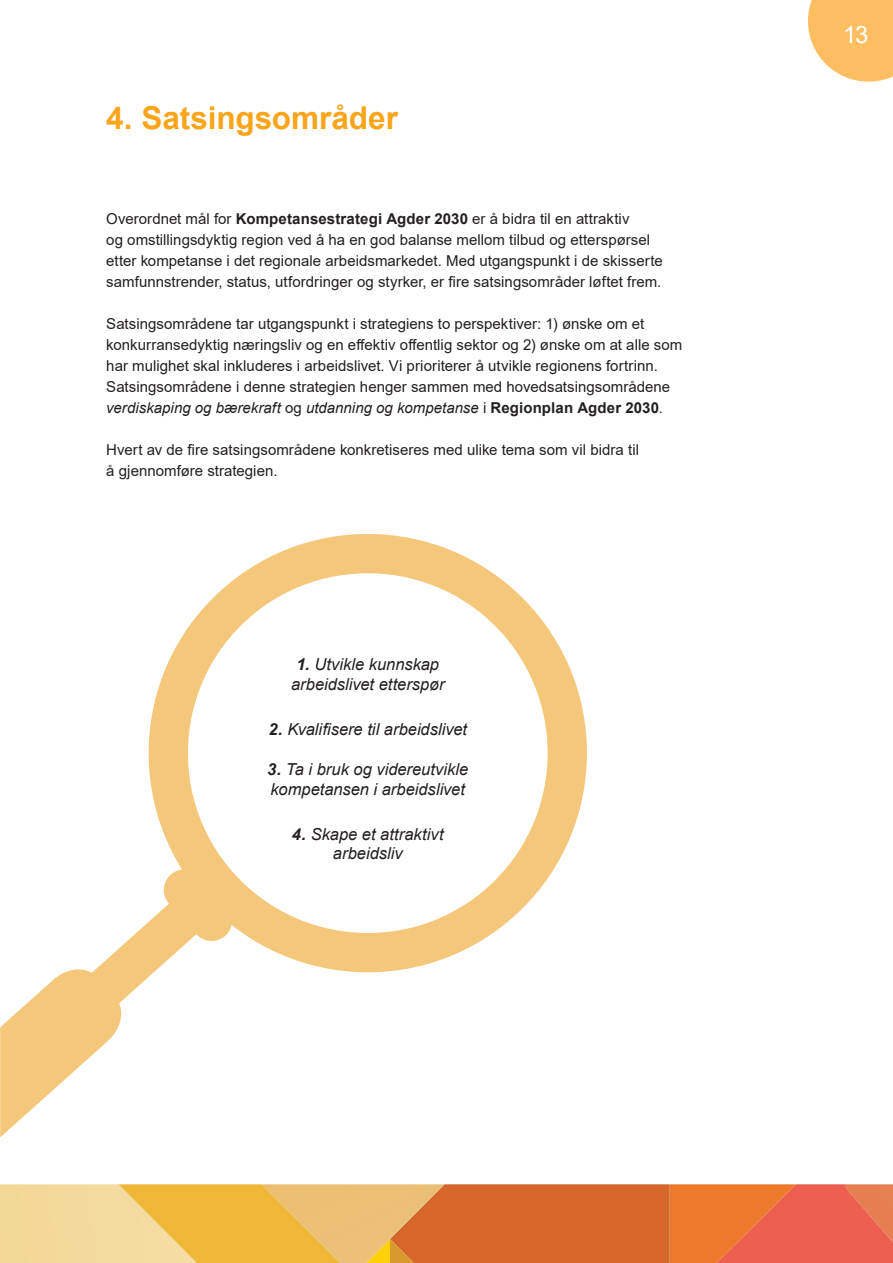
<style>
.page{position:relative;width:893px;height:1263px;background:#fff}
.page>*{position:absolute;margin:0;border:0;box-sizing:border-box;transform-origin:0 0}
.t1{font:700 31.5px "Arial";color:#f9a51b}
.t2{font:24px "Arial";color:#fff}
.t3{font:italic 16.5px/19.8px "Arial";color:#231f20;text-align:center}
.t4{font:15px/21px "Arial";letter-spacing:.005em;color:#231f20}
.s1{font-weight:700}
.s2{font-style:italic}
</style>
<div class="page">
<svg style="left:808px;top:0;width:85px;height:82px;background:#fdc675"></svg>
<svg style="left:0;top:1184px;width:893px;height:79px;background:#e78649"></svg>
<svg style="left:0;top:534px;width:612px;height:698px"></svg>
<p class="t1" style="left:106px;top:96px;width:293px">4. Satsingsområder</p>
<p class="t4" style="left:106px;top:209px;width:558px">Overordnet mål for <span class="s1">Kompetansestrategi Agder 2030</span> er å bidra til en attraktiv<br>og omstillingsdyktig region ved å ha en god balanse mellom tilbud og etterspørsel etter kompetanse i det regionale arbeidsmarkedet. Med utgangspunkt i de skisserte samfunnstrender, status, utfordringer og styrker, er fire satsingsområder løftet frem.</p>
<p class="t4" style="left:106px;top:314px;width:578px">Satsingsområdene tar utgangspunkt i strategiens to perspektiver: 1) ønske om et konkurransedyktig næringsliv og en effektiv offentlig sektor og 2) ønske om at alle som har mulighet skal inkluderes i arbeidslivet. Vi prioriterer å utvikle regionens fortrinn.<br>Satsingsområdene i denne strategien henger sammen med hovedsatsingsområdene <span class="s2">verdiskaping og bærekraft</span> og <span class="s2">utdanning og kompetanse</span> i <span class="s1">Regionplan Agder 2030</span>.</p>
<p class="t4" style="left:106px;top:440px;width:534px">Hvert av de fire satsingsområdene konkretiseres med ulike tema som vil bidra til</p>
<p class="t4" style="left:106px;top:461px;width:173px">å gjennomføre strategien.</p>
<p class="t3" style="left:291px;top:655px;width:155px"><span class="s1">1.</span> Utvikle kunnskap arbeidslivet etterspør</p>
<p class="t3" style="left:268px;top:720px;width:200px"><span class="s1">2.</span> Kvalifisere til arbeidslivet</p>
<p class="t3" style="left:267px;top:759px;width:203px"><span class="s1">3.</span> Ta i bruk og videreutvikle</p>
<p class="t3" style="left:271px;top:779px;width:196px">kompetansen i arbeidslivet</p>
<p class="t3" style="left:292px;top:824px;width:153px"><span class="s1">4.</span> Skape et attraktivt</p>
<p class="t3" style="left:333px;top:844px;width:71px">arbeidsliv</p>
<h2 class="t2" style="left:843px;top:18px;width:27px">13</h2>
</div>
